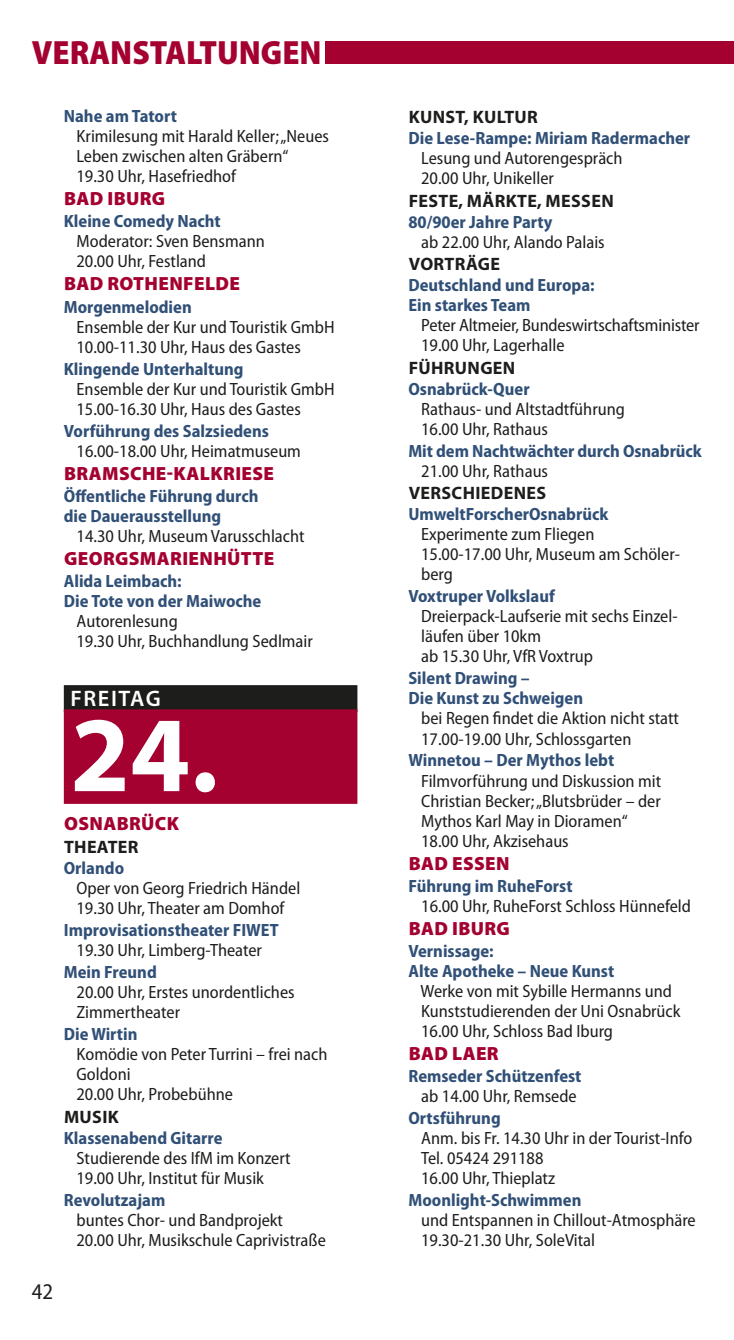
<style>
.page{position:relative;width:734px;height:1340px;background:#fff}
.page>*{position:absolute;margin:0;border:0;box-sizing:border-box;transform-origin:0 0}
.t1{font:700 108px "Myriad Pro";color:#fff}
.t2{font:900 semi-condensed 33.75px "Myriad Pro";color:#a40030}
.t3{font:600 22.5px "Myriad Pro";letter-spacing:.07em;color:#fff}
.t4{font:semi-condensed 22.5px "Myriad Pro";color:#1d1d1c}
.t5{font:900 19.12px "Myriad Pro";letter-spacing:.02em;color:#a40030}
.t6{font:700 18px "Myriad Pro";letter-spacing:.02em;color:#1d1d1c}
.t7{font:semi-condensed 17.78px/20px "Myriad Pro";color:#1d1d1c}
.t8{font:700 semi-condensed 17.78px/20px "Myriad Pro";color:#315077;text-align:center}
.s1{font-weight:700;color:#315077}
.s2{font-weight:400;color:#1d1d1c}
</style>
<div class="page">
<div style="left:64px;top:685px;width:293px;height:27px;background:#1d1d1c"></div>
<div style="left:64px;top:709px;width:293px;height:95px;background:#a40030"></div>
<div style="left:325px;top:41px;width:408px;height:23px;background:#a40030"></div>
<p class="t2" style="left:32px;top:40px;width:291px">VERANSTALTUNGEN</p>
<p class="t7" style="left:76px;top:107px;width:254px;text-indent:-13px"><span class="s1">Nahe am Tatort<br></span>Krimilesung mit Harald Keller; „Neues<br>Leben zwischen alten Gräbern“<br>19.30 Uhr, Hasefriedhof</p>
<p class="t5" style="left:64px;top:187px;width:103px">BAD IBURG</p>
<p class="t7" style="left:76px;top:213px;width:190px;text-indent:-13px"><span class="s1">Kleine Comedy Nacht<br></span>Moderator: Sven Bensmann<br>20.00 Uhr, Festland</p>
<p class="t5" style="left:64px;top:273px;width:177px">BAD ROTHENFELDE</p>
<p class="t7" style="left:76px;top:298px;width:259px;text-indent:-13px"><span class="s1">Morgenmelodien<br></span>Ensemble der Kur und Touristik GmbH<br>10.00-11.30 Uhr, Haus des Gastes</p>
<p class="t7" style="left:76px;top:360px;width:259px;text-indent:-13px"><span class="s1">Klingende Unterhaltung<br></span>Ensemble der Kur und Touristik GmbH<br>15.00-16.30 Uhr, Haus des Gastes</p>
<p class="t7" style="left:77px;top:422px;width:226px;text-indent:-13px"><span class="s1">Vorführung des Salzsiedens<br></span>16.00-18.00 Uhr, Heimatmuseum</p>
<p class="t5" style="left:64px;top:462px;width:212px">BRAMSCHE-KALKRIESE</p>
<p class="t8" style="left:64px;top:487px;width:196px">Öffentliche Führung durch</p>
<p class="t8" style="left:64px;top:507px;width:159px">die Dauerausstellung</p>
<p class="t7" style="left:77px;top:527px;width:229px">14.30 Uhr, Museum Varusschlacht</p>
<p class="t5" style="left:64px;top:547px;width:212px">GEORGSMARIENHÜTTE</p>
<p class="t8" style="left:64px;top:573px;width:119px">Alida Leimbach:</p>
<p class="t8" style="left:64px;top:593px;width:199px">Die Tote von der Maiwoche</p>
<p class="t7" style="left:77px;top:613px;width:103px">Autorenlesung</p>
<p class="t7" style="left:76px;top:633px;width:238px">19.30 Uhr, Buchhandlung Sedlmair</p>
<p class="t3" style="left:70px;top:685px;width:92px">FREITAG</p>
<p class="t1" style="left:70px;top:690px;width:149px">24.</p>
<p class="t5" style="left:64px;top:812px;width:117px">OSNABRÜCK</p>
<p class="t6" style="left:64px;top:836px;width:76px">THEATER</p>
<p class="t7" style="left:76px;top:859px;width:225px;text-indent:-13px"><span class="s1">Orlando<br></span>Oper von Georg Friedrich Händel<br>19.30 Uhr, Theater am Domhof</p>
<p class="t8" style="left:64px;top:921px;width:216px">Improvisationstheater FIWET<br><span class="s2">19.30 Uhr, Limberg-Theater</span></p>
<p class="t7" style="left:76px;top:963px;width:220px;text-indent:-13px"><span class="s1">Mein Freund<br></span>20.00 Uhr, Erstes unordentliches<br>Zimmertheater</p>
<p class="t7" style="left:76px;top:1025px;width:252px;text-indent:-13px"><span class="s1">Die Wirtin<br></span>Komödie von Peter Turrini – frei nach<br>Goldoni<br>20.00 Uhr, Probebühne</p>
<p class="t6" style="left:64px;top:1106px;width:56px">MUSIK</p>
<p class="t7" style="left:76px;top:1129px;width:216px;text-indent:-13px"><span class="s1">Klassenabend Gitarre<br></span>Studierende des IfM im Konzert<br>19.00 Uhr, Institut für Musik</p>
<p class="t7" style="left:76px;top:1191px;width:251px;text-indent:-13px"><span class="s1">Revolutzajam<br></span>buntes Chor- und Bandprojekt<br>20.00 Uhr, Musikschule Caprivistraße</p>
<p class="t4" style="left:32px;top:1283px;width:23px">42</p>
<p class="t6" style="left:408px;top:106px;width:131px">KUNST, KULTUR</p>
<p class="t7" style="left:421px;top:129px;width:270px;text-indent:-13px"><span class="s1">Die Lese-Rampe: Miriam Radermacher<br></span>Lesung und Autorengespräch<br>20.00 Uhr, Unikeller</p>
<p class="t6" style="left:408px;top:190px;width:206px">FESTE, MÄRKTE, MESSEN</p>
<p class="t7" style="left:421px;top:213px;width:185px;text-indent:-13px"><span class="s1">80/90er Jahre Party<br></span>ab 22.00 Uhr, Alando Palais</p>
<p class="t6" style="left:408px;top:253px;width:93px">VORTRÄGE</p>
<p class="t8" style="left:408px;top:277px;width:188px">Deutschland und Europa:</p>
<p class="t8" style="left:408px;top:297px;width:123px">Ein starkes Team</p>
<p class="t7" style="left:421px;top:317px;width:280px">Peter Altmeier, Bundeswirtschaftsminister</p>
<p class="t7" style="left:421px;top:337px;width:145px">19.00 Uhr, Lagerhalle</p>
<p class="t6" style="left:408px;top:357px;width:108px">FÜHRUNGEN</p>
<p class="t7" style="left:421px;top:380px;width:205px;text-indent:-13px"><span class="s1">Osnabrück-Quer<br></span>Rathaus- und Altstadtführung<br>16.00 Uhr, Rathaus</p>
<p class="t8" style="left:421px;top:442px;width:282px;text-align:left;text-indent:-13px">Mit dem Nachtwächter durch Osnabrück<br><span class="s2">21.00 Uhr, Rathaus</span></p>
<p class="t6" style="left:408px;top:483px;width:139px">VERSCHIEDENES</p>
<p class="t7" style="left:421px;top:506px;width:260px;text-indent:-13px"><span class="s1">UmweltForscherOsnabrück<br></span>Experimente zum Fliegen<br>15.00-17.00 Uhr, Museum am Schöler&shy;berg</p>
<p class="t7" style="left:421px;top:588px;width:258px;text-indent:-13px"><span class="s1">Voxtruper Volkslauf<br></span>Dreierpack-Laufserie mit sechs Einzel - läufen über 10km<br>ab 15.30 Uhr, VfR Voxtrup</p>
<p class="t8" style="left:408px;top:670px;width:123px">Silent Drawing –</p>
<p class="t8" style="left:408px;top:690px;width:176px">Die Kunst zu Schweigen</p>
<p class="t7" style="left:421px;top:710px;width:259px">bei Regen findet die Aktion nicht statt</p>
<p class="t7" style="left:421px;top:730px;width:212px">17.00-19.00 Uhr, Schlossgarten</p>
<p class="t7" style="left:421px;top:752px;width:241px;text-indent:-13px"><span class="s1">Winnetou – Der Mythos lebt<br></span>Filmvorführung und Diskussion mit<br>Christian Becker; „Blutsbrüder – der<br>Mythos Karl May in Dioramen“<br>18.00 Uhr, Akzisehaus</p>
<p class="t5" style="left:408px;top:852px;width:103px">BAD ESSEN</p>
<p class="t7" style="left:421px;top:877px;width:271px;text-indent:-13px"><span class="s1">Führung im RuheForst<br></span>16.00 Uhr, RuheForst Schloss Hünnefeld</p>
<p class="t5" style="left:408px;top:917px;width:103px">BAD IBURG</p>
<p class="t8" style="left:408px;top:942px;width:87px">Vernissage:</p>
<p class="t8" style="left:408px;top:962px;width:207px">Alte Apotheke – Neue Kunst</p>
<p class="t7" style="left:420px;top:982px;width:253px">Werke von mit Sybille Hermanns und</p>
<p class="t7" style="left:421px;top:1002px;width:261px">Kunststudierenden der Uni Osnabrück</p>
<p class="t7" style="left:421px;top:1022px;width:193px">16.00 Uhr, Schloss Bad Iburg</p>
<p class="t5" style="left:408px;top:1042px;width:92px">BAD LAER</p>
<p class="t8" style="left:408px;top:1067px;width:174px">Remseder Schützenfest <span class="s2">ab 14.00 Uhr, Remsede</span></p>
<p class="t7" style="left:421px;top:1109px;width:273px;text-indent:-13px"><span class="s1">Ortsführung<br></span>Anm. bis Fr. 14.30 Uhr in der Tourist-Info<br>Tel. 05424 291188<br>16.00 Uhr, Thieplatz</p>
<p class="t7" style="left:421px;top:1191px;width:276px;text-indent:-13px"><span class="s1">Moonlight-Schwimmen<br></span>und Entspannen in Chillout-Atmosphäre<br>19.30-21.30 Uhr, SoleVital</p>
</div>
